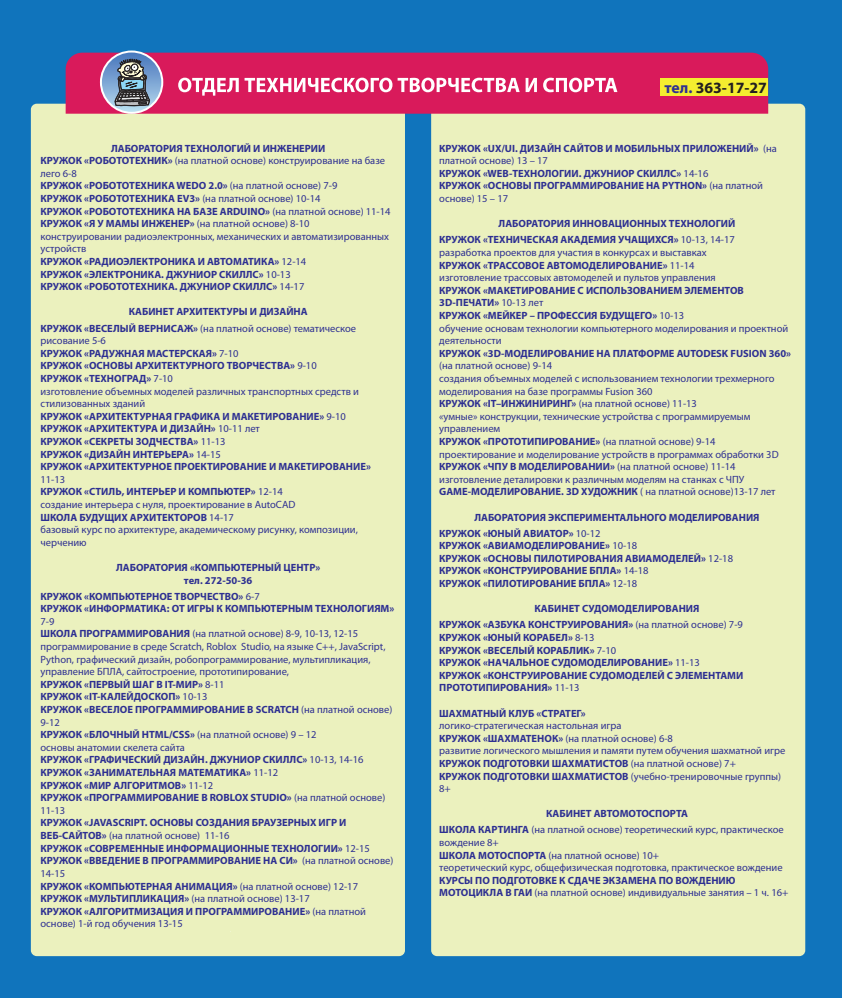
<style>
.page{position:relative;width:842px;height:998px;background:#1074bc}
.page>*{position:absolute;margin:0;border:0;box-sizing:border-box;transform-origin:0 0}
.t1{font:700 15.75px "Myriad Pro";color:#231f20}
.t2{font:700 10.5px/12.6px "Myriad Pro";color:#2e3092}
.t3{font:10.5px/12.6px "Myriad Pro";color:#2e3092}
.s1{font-weight:400}
.s2{font-weight:700}
.s3{color:#2e3092}
</style>
<div class="page">
<div style="left:31px;top:104px;width:374px;height:852px;background:#ebf1be;border-radius:6px"></div>
<div style="left:431px;top:104px;width:374px;height:852px;background:#ebf1be;border-radius:6px"></div>
<div style="left:66px;top:53px;width:702px;height:61px;background:#d91a5b"></div>
<svg style="left:178px;top:78px;width:61px;height:18px"></svg>
<svg style="left:245px;top:78px;width:147px;height:14px;background:#eb8cac"></svg>
<svg style="left:398px;top:78px;width:122px;height:14px;background:#eb8aab"></svg>
<svg style="left:526px;top:78px;width:11px;height:14px"></svg>
<svg style="left:543px;top:78px;width:74px;height:14px"></svg>
<svg style="left:101px;top:52px;width:61px;height:61px"></svg>
<div style="left:100px;top:51px;width:63px;height:63px;border:2px solid #fff;border-radius:50%"></div>
<svg style="left:115px;top:59px;width:35px;height:47px;background:#65737f"></svg>
<div style="left:660px;top:78px;width:107px;height:17px;background:#f4ed2f"></div>
<p class="t2" style="left:40px;top:141px;width:352px;text-indent:71px">ЛАБОРАТОРИЯ ТЕХНОЛОГИЙ И ИНЖЕНЕРИИ<br>КРУЖОК «РОБОТОТЕХНИК» <span class="s1">(на платной основе) конструирование на базе лего 6-8<br></span>КРУЖОК «РОБОТОТЕХНИКА WEDO 2.0» <span class="s1">(на платной основе) 7-9<br></span>КРУЖОК «РОБОТОТЕХНИКА EV3» <span class="s1">(на платной основе) 10-14<br></span>КРУЖОК «РОБОТОТЕХНИКА НА БАЗЕ ARDUINO» <span class="s1">(на платной основе) 11-14<br></span>КРУЖОК «Я У МАМЫ ИНЖЕНЕР» <span class="s1">(на платной основе) 8-10 конструировании радиоэлектронных, механических и автоматизированных устройств<br></span>КРУЖОК «РАДИОЭЛЕКТРОНИКА И АВТОМАТИКА» <span class="s1">12-14<br></span>КРУЖОК «ЭЛЕКТРОНИКА. ДЖУНИОР СКИЛЛС» <span class="s1">10-13<br></span>КРУЖОК «РОБОТОТЕХНИКА. ДЖУНИОР СКИЛЛС» <span class="s1">14-17</span></p>
<p class="t2" style="left:40px;top:303px;width:317px;line-height:16.1px;text-indent:88px">КАБИНЕТ АРХИТЕКТУРЫ И ДИЗАЙНА<br>КРУЖОК «ВЕСЕЛЫЙ ВЕРНИСАЖ» <span class="s1">(на платной основе) тематическое</span></p>
<p class="t2" style="left:40px;top:334px;width:332px"><span class="s1">рисование 5-6<br></span>КРУЖОК «РАДУЖНАЯ МАСТЕРСКАЯ» <span class="s1">7-10<br></span>КРУЖОК «ОСНОВЫ АРХИТЕКТУРНОГО ТВОРЧЕСТВА» <span class="s1">9-10<br></span>КРУЖОК «ТЕХНОГРАД» <span class="s1">7-10<br>изготовление объемных моделей различных транспортных средств и стилизованных зданий<br></span>КРУЖОК «АРХИТЕКТУРНАЯ ГРАФИКА И МАКЕТИРОВАНИЕ» <span class="s1">9-10<br></span>КРУЖОК «АРХИТЕКТУРА И ДИЗАЙН» <span class="s1">10-11 лет<br></span>КРУЖОК «СЕКРЕТЫ ЗОДЧЕСТВА» <span class="s1">11-13<br></span>КРУЖОК «ДИЗАЙН ИНТЕРЬЕРА» <span class="s1">14-15<br></span>КРУЖОК «АРХИТЕКТУРНОЕ ПРОЕКТИРОВАНИЕ И МАКЕТИРОВАНИЕ»</p>
<p class="t3" style="left:40px;top:473px;width:319px">11-13<br><span class="s2">КРУЖОК «СТИЛЬ, ИНТЕРЬЕР И КОМПЬЮТЕР»</span> 12-14<br>создание интерьера с нуля, проектирование в AutoCAD<br><span class="s2">ШКОЛА БУДУЩИХ АРХИТЕКТОРОВ</span> 14-17<br>базовый курс по архитектуре, академическому рисунку, композиции, черчению</p>
<p class="t2" style="left:116px;top:561px;width:206px;text-align:center">ЛАБОРАТОРИЯ «КОМПЬЮТЕРНЫЙ ЦЕНТР» тел. 272-50-36</p>
<p class="t2" style="left:40px;top:589px;width:355px">КРУЖОК «КОМПЬЮТЕРНОЕ ТВОРЧЕСТВО» <span class="s1">6-7<br></span>КРУЖОК «ИНФОРМАТИКА: ОТ ИГРЫ К КОМПЬЮТЕРНЫМ ТЕХНОЛОГИЯМ»</p>
<p class="t3" style="left:40px;top:615px;width:353px">7-9<br><span class="s2">ШКОЛА ПРОГРАММИРОВАНИЯ</span> (на платной основе) 8-9, 10-13, 12-15 программирование в среде Scratch, Roblox Studio, на языке С++, JavaScript, Python, графический дизайн, робопрограммирование, мультипликация, управление БПЛА, сайтостроение, прототипирование,<br><span class="s2">КРУЖОК «ПЕРВЫЙ ШАГ В IТ-МИР»</span> 8-11<br><span class="s2">КРУЖОК «IT-КАЛЕЙДОСКОП»</span> 10-13<br><span class="s2">КРУЖОК «ВЕСЕЛОЕ ПРОГРАММИРОВАНИЕ В SСRATCH</span> (на платной основе)<br>9-12<br><span class="s2">КРУЖОК «БЛОЧНЫЙ НТМL/CSS»</span> (на платной основе) 9 – 12<br>основы анатомии скелета сайта<br><span class="s2">КРУЖОК «ГРАФИЧЕСКИЙ ДИЗАЙН. ДЖУНИОР СКИЛЛС»</span> 10-13, 14-16<br><span class="s2">КРУЖОК «ЗАНИМАТЕЛЬНАЯ МАТЕМАТИКА»</span> 11-12<br><span class="s2">КРУЖОК «МИР АЛГОРИТМОВ»</span> 11-12<br><span class="s2">КРУЖОК «ПРОГРАММИРОВАНИЕ В ROBLOX STUDIO»</span> (на платной основе)<br>11-13</p>
<p class="t2" style="left:40px;top:816px;width:354px">КРУЖОК «JAVASCRIPT. ОСНОВЫ СОЗДАНИЯ БРАУЗЕРНЫХ ИГР И ВЕБ-САЙТОВ» <span class="s1">(на платной основе) 11-16<br></span>КРУЖОК «СОВРЕМЕННЫЕ ИНФОРМАЦИОННЫЕ ТЕХНОЛОГИИ» <span class="s1">12-15<br></span>КРУЖОК «ВВЕДЕНИЕ В ПРОГРАММИРОВАНИЕ НА СИ» <span class="s1">(на платной основе)<br>14-15<br></span>КРУЖОК «КОМПЬЮТЕРНАЯ АНИМАЦИЯ» <span class="s1">(на платной основе) 12-17<br></span>КРУЖОК «МУЛЬТИПЛИКАЦИЯ» <span class="s1">(на платной основе) 13-17<br></span>КРУЖОК «АЛГОРИТМИЗАЦИЯ И ПРОГРАММИРОВАНИЕ» <span class="s1">(на платной основе) 1-й год обучения 13-15</span></p>
<h1 class="t1" style="left:664px;top:77px;width:104px"><span class="s3">тел.</span> 363-17-27</h1>
<p class="t2" style="left:439px;top:141px;width:339px">КРУЖОК «UX/UI. ДИЗАЙН САЙТОВ И МОБИЛЬНЫХ ПРИЛОЖЕНИЙ» <span class="s1">(на платной основе) 13 – 17<br></span>КРУЖОК «WEB-ТЕХНОЛОГИИ. ДЖУНИОР СКИЛЛС» <span class="s1">14-16<br></span>КРУЖОК «ОСНОВЫ ПРОГРАММИРОВАНИЕ НА PYTHON» <span class="s1">(на платной основе) 15 – 17</span></p>
<p class="t2" style="left:439px;top:215px;width:298px;line-height:16.1px;text-align:right">ЛАБОРАТОРИЯ ИННОВАЦИОННЫХ ТЕХНОЛОГИЙ<br>КРУЖОК «ТЕХНИЧЕСКАЯ АКАДЕМИЯ УЧАЩИХСЯ» <span class="s1">10-13, 14-17</span></p>
<p class="t3" style="left:439px;top:246px;width:278px">разработка проектов для участия в конкурсах и выставках<br><span class="s2">КРУЖОК «ТРАССОВОЕ АВТОМОДЕЛИРОВАНИЕ»</span> 11-14 изготовление трассовых автомоделей и пультов управления</p>
<p class="t2" style="left:439px;top:283px;width:350px">КРУЖОК «МАКЕТИРОВАНИЕ С ИСПОЛЬЗОВАНИЕМ ЭЛЕМЕНТОВ 3D-ПЕЧАТИ» <span class="s1">10-13 лет<br></span>КРУЖОК «МЕЙКЕР – ПРОФЕССИЯ БУДУЩЕГО» <span class="s1">10-13<br>обучение основам технологии компьютерного моделирования и проектной деятельности</span></p>
<p class="t2" style="left:439px;top:346px;width:353px">КРУЖОК «3D-МОДЕЛИРОВАНИЕ НА ПЛАТФОРМЕ AUTODESK FUSION 360»</p>
<p class="t3" style="left:439px;top:359px;width:341px">(на платной основе) 9-14<br>создания объемных моделей с использованием технологии трехмерного моделирования на базе программы Fusion 360<br><span class="s2">КРУЖОК «IT–ИНЖИНИРИНГ»</span> (на платной основе) 11-13<br>«умные» конструкции, технические устройства с программируемым управлением<br><span class="s2">КРУЖОК «ПРОТОТИПИРОВАНИЕ»</span> (на платной основе) 9-14 проектирование и моделирование устройств в программах обработки 3D <span class="s2">КРУЖОК «ЧПУ В МОДЕЛИРОВАНИИ»</span> (на платной основе) 11-14 изготовление деталировки к различным моделям на станках с ЧПУ <span class="s2">GAME-МОДЕЛИРОВАНИЕ. 3D ХУДОЖНИК</span> ( на платной основе)13-17 лет</p>
<p class="t2" style="left:439px;top:509px;width:322px;line-height:16.1px;text-indent:35px">ЛАБОРАТОРИЯ ЭКСПЕРИМЕНТАЛЬНОГО МОДЕЛИРОВАНИЯ<br>КРУЖОК «ЮНЫЙ АВИАТОР» <span class="s1">10-12</span></p>
<p class="t2" style="left:439px;top:539px;width:295px">КРУЖОК «АВИАМОДЕЛИРОВАНИЕ» <span class="s1">10-18<br></span>КРУЖОК «ОСНОВЫ ПИЛОТИРОВАНИЯ АВИАМОДЕЛЕЙ» <span class="s1">12-18<br></span>КРУЖОК «КОНСТРУИРОВАНИЕ БПЛА» <span class="s1">14-18<br></span>КРУЖОК «ПИЛОТИРОВАНИЕ БПЛА» <span class="s1">12-18</span></p>
<p class="t2" style="left:439px;top:600px;width:305px;line-height:16.1px;text-indent:95px">КАБИНЕТ СУДОМОДЕЛИРОВАНИЯ<br>КРУЖОК «АЗБУКА КОНСТРУИРОВАНИЯ» <span class="s1">(на платной основе) 7-9</span></p>
<p class="t2" style="left:439px;top:631px;width:306px">КРУЖОК «ЮНЫЙ КОРАБЕЛ» <span class="s1">8-13<br></span>КРУЖОК «ВЕСЕЛЫЙ КОРАБЛИК» <span class="s1">7-10<br></span>КРУЖОК «НАЧАЛЬНОЕ СУДОМОДЕЛИРОВАНИЕ» <span class="s1">11-13<br></span>КРУЖОК «КОНСТРУИРОВАНИЕ СУДОМОДЕЛЕЙ С ЭЛЕМЕНТАМИ ПРОТОТИПИРОВАНИЯ» <span class="s1">11-13</span></p>
<p class="t2" style="left:439px;top:706px;width:148px">ШАХМАТНЫЙ КЛУБ «СТРАТЕГ»</p>
<p class="t3" style="left:439px;top:719px;width:348px">логико-стратегическая настольная игра<br><span class="s2">КРУЖОК «ШАХМАТЕНОК»</span> (на платной основе) 6-8<br>развитие логического мышления и памяти путем обучения шахматной игре <span class="s2">КРУЖОК ПОДГОТОВКИ ШАХМАТИСТОВ</span> (на платной основе) 7+<br><span class="s2">КРУЖОК ПОДГОТОВКИ ШАХМАТИСТОВ</span> (учебно-тренировочные группы)<br>8+</p>
<p class="t3" style="left:439px;top:806px;width:346px;line-height:16.1px;text-indent:107px"><span class="s2">КАБИНЕТ АВТОМОТОСПОРТА<br>ШКОЛА КАРТИНГА</span> (на платной основе) теоретический курс, практическое</p>
<p class="t3" style="left:439px;top:836px;width:345px">вождение 8+<br><span class="s2">ШКОЛА МОТОСПОРТА</span> (на платной основе) 10+<br>теоретический курс, общефизическая подготовка, практическое вождение</p>
<p class="t2" style="left:439px;top:874px;width:351px">КУРСЫ ПО ПОДГОТОВКЕ К СДАЧЕ ЭКЗАМЕНА ПО ВОЖДЕНИЮ<br>МОТОЦИКЛА В ГАИ <span class="s1">(на платной основе) индивидуальные занятия – 1 ч. 16+</span></p>
</div>
